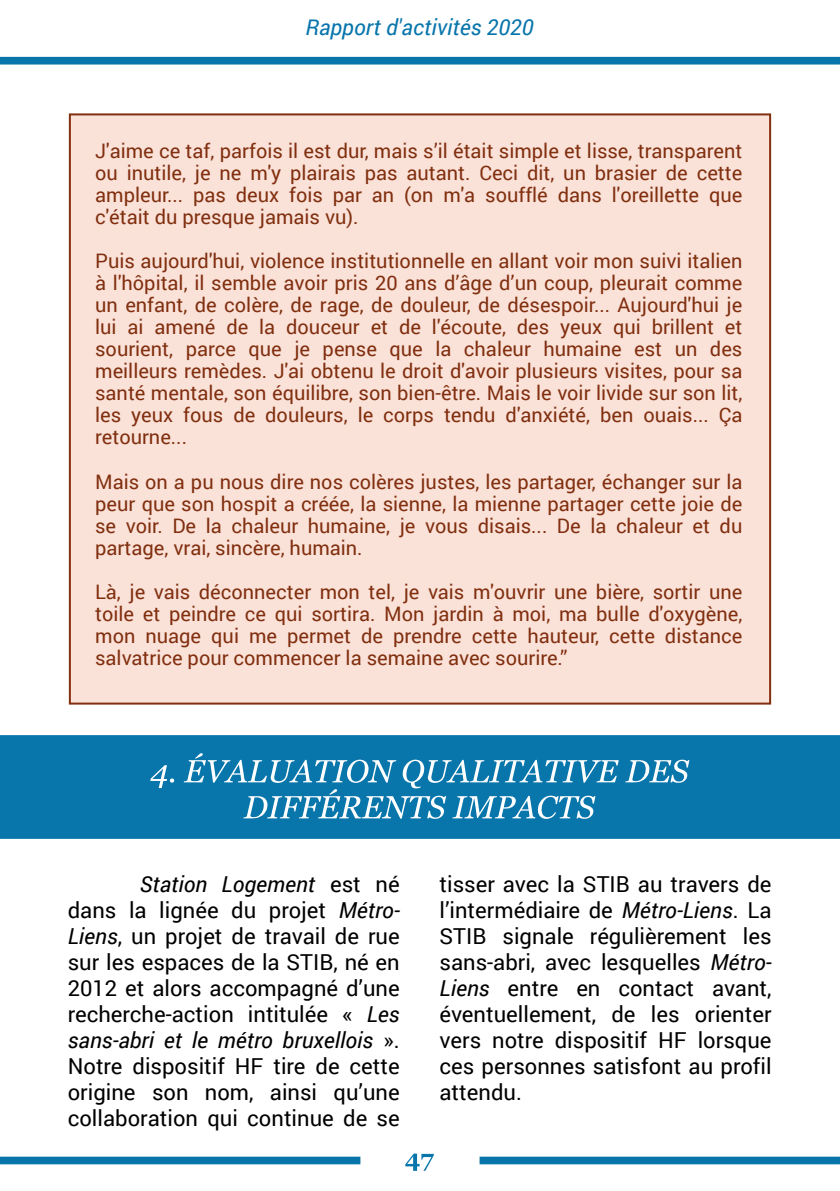
<style>
.page{position:relative;width:840px;height:1191px;background:#fff}
.page>*{position:absolute;margin:0;border:0;box-sizing:border-box;transform-origin:0 0}
.t1{font:22px/26px "Roboto";color:#000;text-align:justify}
.t2{font:italic 22px "Roboto";color:#0875ab}
.t3{font:20px/22px "Roboto";color:#812f0f;text-align:justify}
.s1{font-style:italic}
</style>
<div class="page">
<div style="left:70px;top:114px;width:699px;height:589px;background:#fae2d9"></div>
<div style="left:0;top:57px;width:839px;height:8px;background:#0875ab"></div>
<div style="left:0;top:1156px;width:360px;height:8px;background:#0875ab"></div>
<div style="left:479px;top:1156px;width:360px;height:8px;background:#0875ab"></div>
<svg style="left:405px;top:1153px;width:28px;height:17px"></svg>
<div style="left:0;top:736px;width:839px;height:102px;background:#0875ab"></div>
<div style="left:0;top:735px;width:839px;height:104px;border:2px solid #0875ab"></div>
<svg style="left:150px;top:765px;width:24px;height:23px"></svg>
<svg style="left:625px;top:759px;width:64px;height:24px"></svg>
<svg style="left:184px;top:753px;width:434px;height:66px"></svg>
<p class="t2" style="left:305px;top:12px;width:229px">Rapport d'activités 2020</p>
<p class="t3" style="left:95px;top:140px;width:648px">J'aime ce taf, parfois il est dur, mais s’il était simple et lisse, transparent ou inutile, je ne m'y plairais pas autant. Ceci dit, un brasier de cette ampleur... pas deux fois par an (on m'a soufflé dans l'oreillette que c'était du presque jamais vu).</p>
<p class="t3" style="left:95px;top:250px;width:648px">Puis aujourd'hui, violence institutionnelle en allant voir mon suivi italien à l'hôpital, il semble avoir pris 20 ans d’âge d’un coup, pleurait comme un enfant, de colère, de rage, de douleur, de désespoir... Aujourd'hui je lui ai amené de la douceur et de l'écoute, des yeux qui brillent et sourient, parce que je pense que la chaleur humaine est un des meilleurs remèdes. J'ai obtenu le droit d'avoir plusieurs visites, pour sa santé mentale, son équilibre, son bien-être. Mais le voir livide sur son lit, les yeux fous de douleurs, le corps tendu d'anxiété, ben ouais... Ça retourne...</p>
<p class="t3" style="left:95px;top:470px;width:648px">Mais on a pu nous dire nos colères justes, les partager, échanger sur la peur que son hospit a créée, la sienne, la mienne partager cette joie de se voir. De la chaleur humaine, je vous disais... De la chaleur et du partage, vrai, sincère, humain.</p>
<p class="t3" style="left:95px;top:580px;width:648px">Là, je vais déconnecter mon tel, je vais m'ouvrir une bière, sortir une toile et peindre ce qui sortira. Mon jardin à moi, ma bulle d'oxygène, mon nuage qui me permet de prendre cette hauteur, cette distance salvatrice pour commencer la semaine avec sourire.”</p>
<p class="t1" style="left:68px;top:870px;width:333px;text-indent:72px"><span class="s1">Station Logement</span> est né dans la lignée du projet <span class="s1">Métro-Liens</span>, un projet de travail de rue sur les espaces de la STIB, né en 2012 et alors accompagné d’une recherche-action intitulée « <span class="s1">Les sans-abri et le métro bruxellois</span> ».<br>Notre dispositif HF tire de cette origine son nom, ainsi qu’une collaboration qui continue de se</p>
<p class="t1" style="left:439px;top:870px;width:333px">tisser avec la STIB au travers de l’intermédiaire de <span class="s1">Métro-Liens</span>. La STIB signale régulièrement les sans-abri, avec lesquelles <span class="s1">Métro-Liens</span> entre en contact avant, éventuellement, de les orienter vers notre dispositif HF lorsque ces personnes satisfont au profil attendu.</p>
</div>
